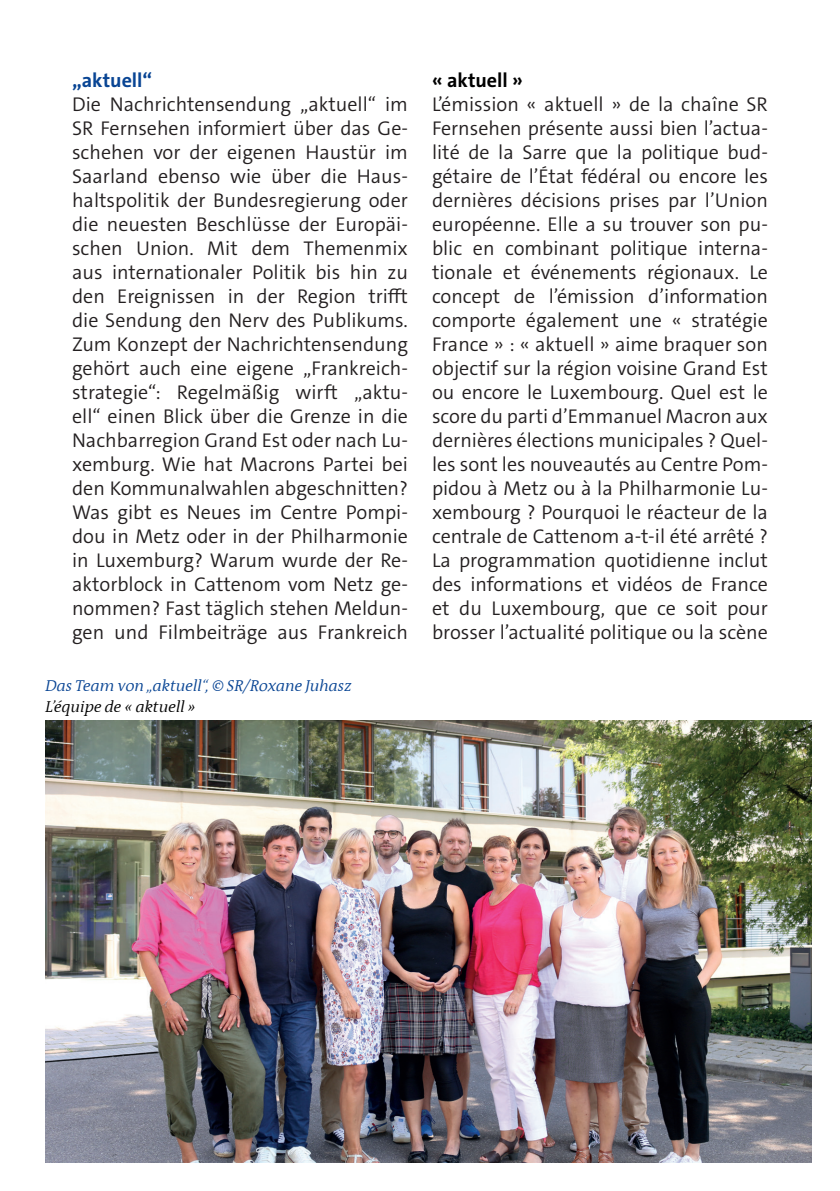
<style>
.page{position:relative;width:840px;height:1191px;background:#fff}
.page>*{position:absolute;margin:0;border:0;box-sizing:border-box;transform-origin:0 0}
.t1{font:300 20px/24px "The Sans C5";color:#231f20;text-align:justify}
.t2{font:700 20px "The Sans C5";color:#094594}
.t3{font:700 20px "The Sans C5";color:#000001}
.Bu{font:italic 300 16px "The Antiqua B4 i";color:#094594}
.Bu-2{font:italic 300 16px "The Antiqua B4 i";color:#000001}
</style>
<div class="page">
<img style="left:45px;top:720px;width:766px;height:442px">
<p class="t2" style="left:72px;top:67px;width:82px">„aktuell“</p>
<p class="t1" style="left:72px;top:92px;width:337px">Die Nachrichtensendung „aktuell“ im SR Fernsehen informiert über das Ge&shy;schehen vor der eigenen Haustür im Saarland ebenso wie über die Haus&shy;haltspolitik der Bundesregierung oder die neuesten Beschlüsse der Europäi&shy;schen Union. Mit dem Themenmix aus internationaler Politik bis hin zu den Ereignissen in der Region trifft die Sendung den Nerv des Publikums.<br>Zum Konzept der Nachrichtensendung gehört auch eine eigene „Frankreich&shy;strategie“: Regelmäßig wirft „aktu&shy;ell“ einen Blick über die Grenze in die Nachbarregion Grand Est oder nach Lu&shy;xemburg. Wie hat Macrons Partei bei den Kommunalwahlen abgeschnitten?<br>Was gibt es Neues im Centre Pompi&shy;dou in Metz oder in der Philharmonie in Luxemburg? Warum wurde der Re&shy;aktorblock in Cattenom vom Netz ge&shy;nommen? Fast täglich stehen Meldun&shy;gen und Filmbeiträge aus Frankreich</p>
<p class="Bu" style="left:45px;top:677px;width:307px">Das Team von „aktuell“, © SR/Roxane Juhasz</p>
<p class="Bu-2" style="left:45px;top:698px;width:152px">L’équipe de « aktuell »</p>
<p class="t3" style="left:432px;top:67px;width:92px">« aktuell »</p>
<p class="t1" style="left:432px;top:92px;width:337px">L’émission « aktuell » de la chaîne SR Fernsehen présente aussi bien l’actua&shy;lité de la Sarre que la politique bud&shy;gétaire de l’État fédéral ou encore les dernières décisions prises par l’Union européenne. Elle a su trouver son pu&shy;blic en combinant politique interna&shy;tionale et événements régionaux. Le concept de l’émission d’information comporte également une « stratégie France » : « aktuell » aime braquer son objectif sur la région voisine Grand Est ou encore le Luxembourg. Quel est le score du parti d’Emmanuel Macron aux dernières élections municipales ? Quel&shy;les sont les nouveautés au Centre Pom&shy;pidou à Metz ou à la Philharmonie Lu&shy;xembourg ? Pourquoi le réacteur de la centrale de Cattenom a-t-il été arrêté ?<br>La programmation quotidienne inclut des informations et vidéos de France et du Luxembourg, que ce soit pour brosser l’actualité politique ou la scène</p>
</div>
